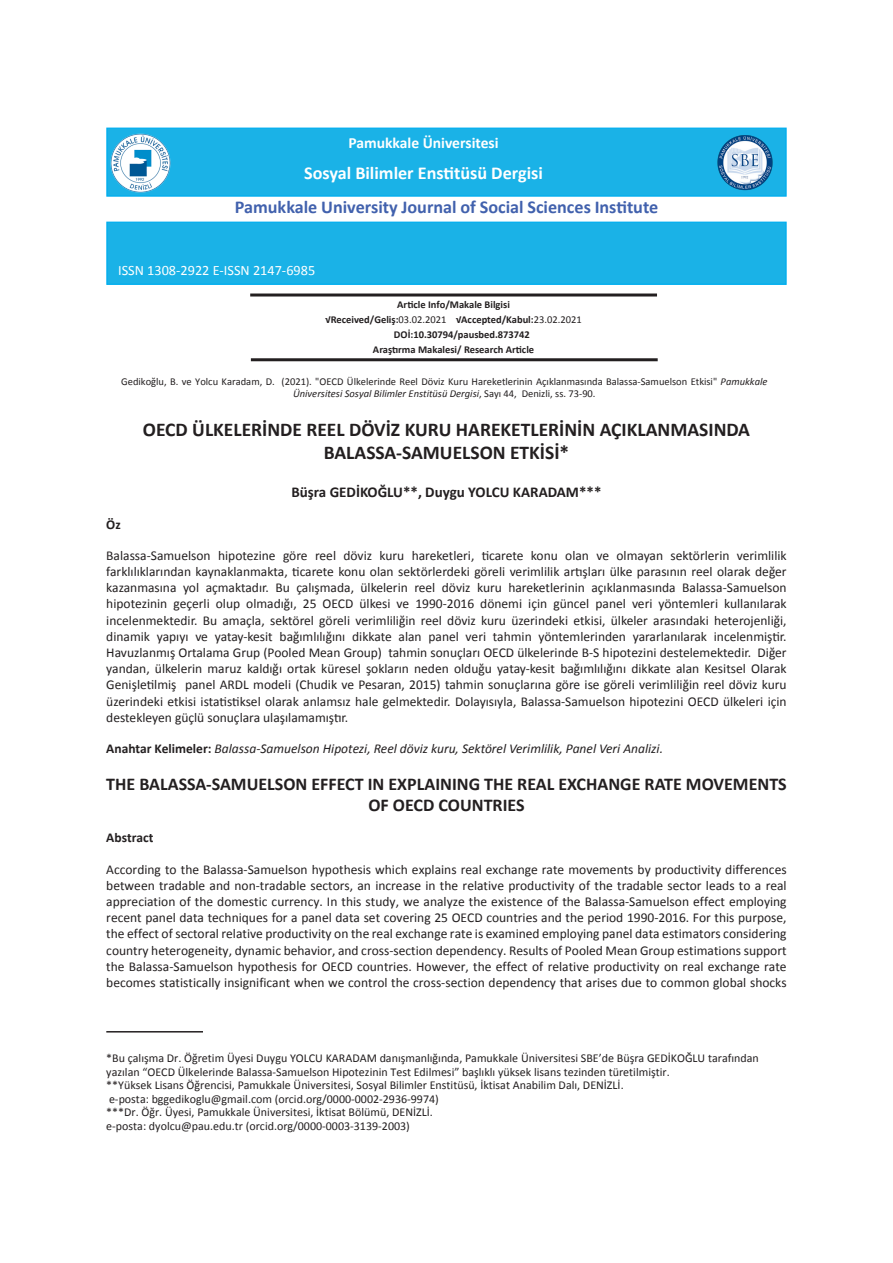
<style>
.page{position:relative;width:893px;height:1263px;background:#fff}
.page>*{position:absolute;margin:0;border:0;box-sizing:border-box;transform-origin:0 0}
.t1{font:700 19.5px/23.4px "Calibri";color:#231f20;text-align:center}
.t2{font:700 18.15px "Calibri";color:#4161ad}
.t3{font:700 18.15px "Calibri";color:#fff}
.t4{font:700 18px/21.6px "Calibri";color:#231f20;text-align:center}
.t5{font:700 15.6px "Calibri";color:#fff}
.t6{font:700 15px "Calibri";color:#231f20}
.t7{font:14.25px "Calibri";color:#fff}
.t8{font:13.5px/16.2px "Calibri";color:#231f20;text-align:justify}
.t9{font:italic 13.5px "Calibri";color:#231f20}
.t10{font:700 13.5px "Calibri";color:#231f20}
.t11{font:12px/13.5px "Calibri";color:#231f20}
.t12{font:10.5px/12px "Calibri";color:#231f20;text-align:center}
.t13{font:700 10.5px "Calibri";color:#231f20}
.s1{font-weight:400}
.s2{font-style:italic}
.s3{font-weight:700;font-style:normal}
</style>
<div class="page">
<hr style="left:250px;top:293px;width:407px;height:3px;background:#231f20">
<hr style="left:251px;top:358px;width:407px;height:3px;background:#231f20">
<div style="left:106px;top:222px;width:681px;height:63px;background:#1ab2e7;border:1px solid #00aeef"></div>
<div style="left:106px;top:128px;width:681px;height:69px;background:#1ab2e7;border:1px solid #00aeef"></div>
<img style="left:717px;top:135px;width:56px;height:56px">
<img style="left:111px;top:133px;width:59px;height:59px">
<hr style="left:106px;top:1031px;width:97px;height:1px;background:#231f20">
<p class="t5" style="left:348px;top:133px;width:152px">Pamukkale Üniversitesi</p>
<h2 class="t3" style="left:304px;top:162px;width:240px">Sosyal Bilimler Enstitüsü Dergisi</h2>
<h2 class="t2" style="left:235px;top:196px;width:425px">Pamukkale University Journal of Social Sciences Institute</h2>
<p class="t7" style="left:118px;top:261px;width:199px">ISSN 1308-2922 E-ISSN 2147-6985</p>
<p class="t13" style="left:397px;top:298px;width:114px">Article Info/Makale Bilgisi</p>
<p class="t13" style="left:326px;top:313px;width:258px">√Received/Geliş:<span class="s1">03.02.2021</span> √Accepted/Kabul:<span class="s1">23.02.2021</span></p>
<p class="t13" style="left:394px;top:328px;width:137px">DOİ:10.30794/pausbed.873742</p>
<p class="t13" style="left:373px;top:343px;width:163px">Araştırma Makalesi/ Research Article</p>
<p class="t12" style="left:121px;top:375px;width:648px">Gedikoğlu, B. ve Yolcu Karadam, D. (2021). "OECD Ülkelerinde Reel Döviz Kuru Hareketlerinin Açıklanmasında Balassa-Samuelson Etkisi" <span class="s2">Pamukkale<br>Üniversitesi Sosyal Bilimler Enstitüsü Dergisi</span>, Sayı 44, Denizli, ss. 73-90.</p>
<h1 class="t1" style="left:143px;top:416px;width:609px">OECD ÜLKELERİNDE REEL DÖVİZ KURU HAREKETLERİNİN AÇIKLANMASINDA<br>BALASSA-SAMUELSON ETKİSİ*</h1>
<p class="t6" style="left:291px;top:483px;width:311px">Büşra GEDİKOĞLU**, Duygu YOLCU KARADAM***</p>
<p class="t10" style="left:106px;top:516px;width:16px">Öz</p>
<p class="t8" style="left:106px;top:547px;width:682px">Balassa-Samuelson hipotezine göre reel döviz kuru hareketleri, ticarete konu olan ve olmayan sektörlerin verimlilik farklılıklarından kaynaklanmakta, ticarete konu olan sektörlerdeki göreli verimlilik artışları ülke parasının reel olarak değer kazanmasına yol açmaktadır. Bu çalışmada, ülkelerin reel döviz kuru hareketlerinin açıklanmasında Balassa-Samuelson hipotezinin geçerli olup olmadığı, 25 OECD ülkesi ve 1990-2016 dönemi için güncel panel veri yöntemleri kullanılarak incelenmektedir. Bu amaçla, sektörel göreli verimliliğin reel döviz kuru üzerindeki etkisi, ülkeler arasındaki heterojenliği, dinamik yapıyı ve yatay-kesit bağımlılığını dikkate alan panel veri tahmin yöntemlerinden yararlanılarak incelenmiştir.<br>Havuzlanmış Ortalama Grup (Pooled Mean Group) tahmin sonuçları OECD ülkelerinde B-S hipotezini destelemektedir. Diğer yandan, ülkelerin maruz kaldığı ortak küresel şokların neden olduğu yatay-kesit bağımlılığını dikkate alan Kesitsel Olarak Genişletilmiş panel ARDL modeli (Chudik ve Pesaran, 2015) tahmin sonuçlarına göre ise göreli verimliliğin reel döviz kuru üzerindeki etkisi istatistiksel olarak anlamsız hale gelmektedir. Dolayısıyla, Balassa-Samuelson hipotezini OECD ülkeleri için destekleyen güçlü sonuçlara ulaşılamamıştır.</p>
<p class="t9" style="left:106px;top:740px;width:558px"><span class="s3">Anahtar Kelimeler:</span> Balassa-Samuelson Hipotezi, Reel döviz kuru, Sektörel Verimlilik, Panel Veri Analizi.</p>
<h3 class="t4" style="left:106px;top:772px;width:682px">THE BALASSA-SAMUELSON EFFECT IN EXPLAINING THE REAL EXCHANGE RATE MOVEMENTS<br>OF OECD COUNTRIES</h3>
<p class="t10" style="left:106px;top:830px;width:49px">Abstract</p>
<p class="t8" style="left:106px;top:860px;width:682px">According to the Balassa-Samuelson hypothesis which explains real exchange rate movements by productivity differences between tradable and non-tradable sectors, an increase in the relative productivity of the tradable sector leads to a real appreciation of the domestic currency. In this study, we analyze the existence of the Balassa-Samuelson effect employing recent panel data techniques for a panel data set covering 25 OECD countries and the period 1990-2016. For this purpose, the effect of sectoral relative productivity on the real exchange rate is examined employing panel data estimators considering country heterogeneity, dynamic behavior, and cross-section dependency. Results of Pooled Mean Group estimations support the Balassa-Samuelson hypothesis for OECD countries. However, the effect of relative productivity on real exchange rate becomes statistically insignificant when we control the cross-section dependency that arises due to common global shocks</p>
<p class="t11" style="left:106px;top:1051px;width:654px">*Bu çalışma Dr. Öğretim Üyesi Duygu YOLCU KARADAM danışmanlığında, Pamukkale Üniversitesi SBE’de Büşra GEDİKOĞLU tarafından yazılan “OECD Ülkelerinde Balassa-Samuelson Hipotezinin Test Edilmesi” başlıklı yüksek lisans tezinden türetilmiştir.<br>**Yüksek Lisans Öğrencisi, Pamukkale Üniversitesi, Sosyal Bilimler Enstitüsü, İktisat Anabilim Dalı, DENİZLİ.<br>e-posta: bggedikoglu@gmail.com (orcid.org/0000-0002-2936-9974)<br>***Dr. Öğr. Üyesi, Pamukkale Üniversitesi, İktisat Bölümü, DENİZLİ.<br>e-posta: dyolcu@pau.edu.tr (orcid.org/0000-0003-3139-2003)</p>
</div>
